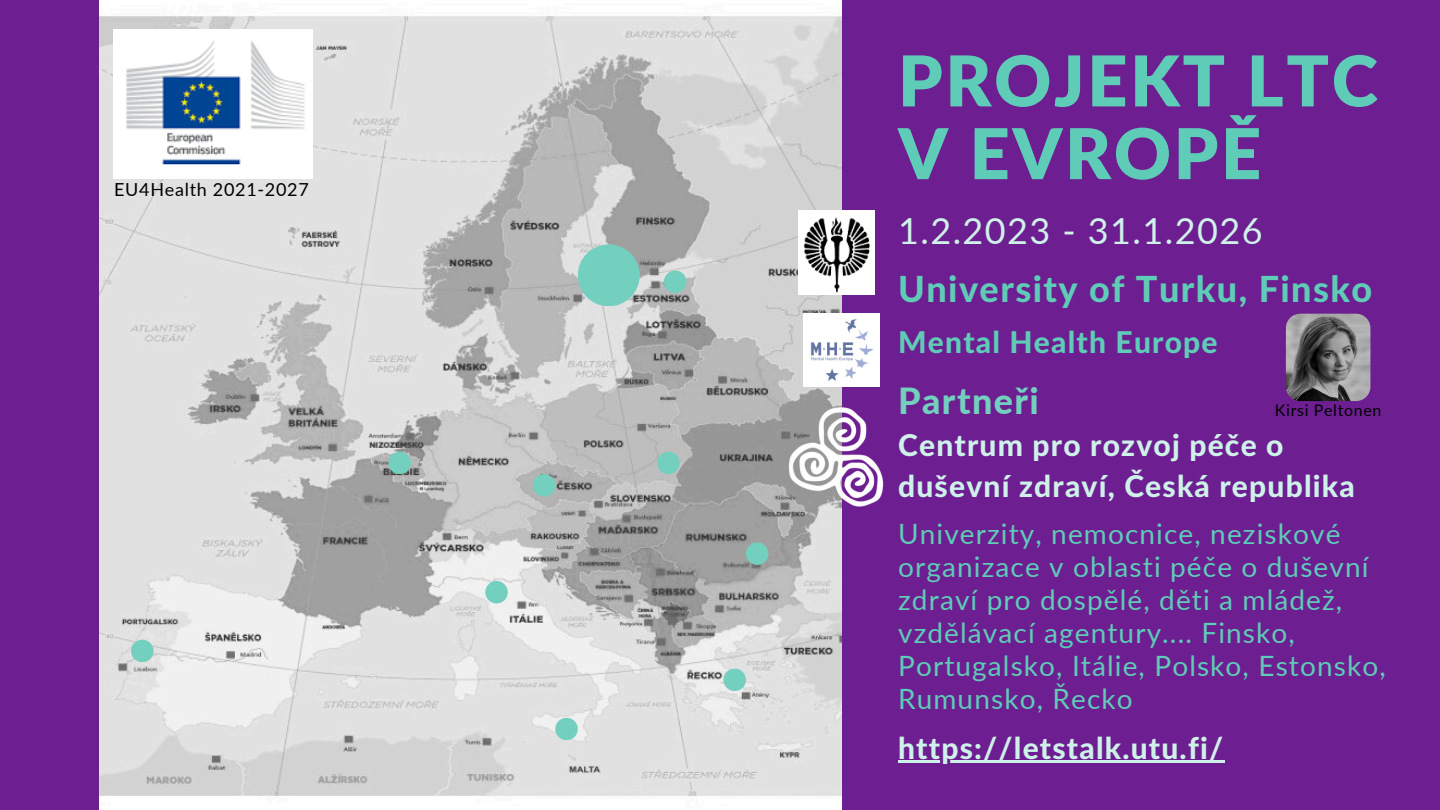
<style>
.page{position:relative;width:1440px;height:810px;background:#6d1e91}
.page>*{position:absolute;margin:0;border:0;box-sizing:border-box;transform-origin:0 0}
.t1{font:900 70px/72.8px "Lato Latin";letter-spacing:.04em;color:#5fccb7}
.t2{font:800 36px "Lato Latin";letter-spacing:.04em;color:#5fccb7}
.t3{font:36px "Lato";letter-spacing:.04em;color:#cef1e9}
.t4{font:800 36px "Lato";letter-spacing:.04em;color:#74d0be}
.t5{font:800 30px/41.2px "Lato Latin";letter-spacing:.04em;color:#cef1e9}
.t6{font:800 30px "Lato Latin";letter-spacing:.04em;color:#5fccb7}
.t7{font:28px/33px "Lato";letter-spacing:.04em;color:#5fccb7}
.t8{font:18px "Lato";letter-spacing:.04em;color:#000}
.t9{font:16px "Lato";letter-spacing:.04em;color:#000}
</style>
<div class="page">
<img style="left:99px;top:0;width:742px;height:810px">
<div style="left:578px;top:244px;width:62px;height:62px;background:#74d0be;border-radius:50%"></div>
<img style="left:1286px;top:314px;width:84px;height:87px;border-radius:14px">
<div style="left:388px;top:452px;width:23px;height:22px;background:#74d0be;border-radius:50%"></div>
<div style="left:131px;top:640px;width:23px;height:22px;background:#74d0be;border-radius:50%"></div>
<div style="left:485px;top:581px;width:23px;height:22px;background:#74d0be;border-radius:50%"></div>
<div style="left:555px;top:718px;width:23px;height:22px;background:#74d0be;border-radius:50%"></div>
<div style="left:664px;top:271px;width:22px;height:22px;background:#74d0be;border-radius:50%"></div>
<div style="left:657px;top:452px;width:23px;height:22px;background:#74d0be;border-radius:50%"></div>
<div style="left:746px;top:542px;width:22px;height:23px;background:#74d0be;border-radius:50%"></div>
<div style="left:723px;top:669px;width:23px;height:22px;background:#74d0be;border-radius:50%"></div>
<div style="left:533px;top:474px;width:22px;height:23px;background:#74d0be;border-radius:50%"></div>
<img style="left:798px;top:211px;width:76px;height:84px">
<img style="left:803px;top:314px;width:76px;height:72px">
<img style="left:114px;top:30px;width:199px;height:149px">
<img style="left:789px;top:408px;width:94px;height:98px">
<hr style="left:898px;top:760px;width:326px;height:3px;background:#cef1e9">
<h2 class="t8" style="left:114px;top:178px;width:196px">EU4Health 2021-2027</h2>
<h3 class="t1" style="left:898px;top:49px;width:481px">PROJEKT LTC<br>V EVROPĚ</h3>
<p class="t3" style="left:898px;top:209px;width:366px">1.2.2023 - 31.1.2026</p>
<p class="t2" style="left:898px;top:273px;width:476px">University of Turku, Finsko</p>
<p class="t6" style="left:898px;top:328px;width:321px">Mental Health Europe</p>
<h4 class="t4" style="left:898px;top:379px;width:142px">Partneři</h4>
<h4 class="t9" style="left:1275px;top:401px;width:108px">Kirsi Peltonen</h4>
<h5 class="t5" style="left:898px;top:426px;width:458px">Centrum pro rozvoj péče o duševní zdraví, Česká republika</h5>
<h2 class="t7" style="left:898px;top:516px;width:489px">Univerzity, nemocnice, neziskové organizace v oblasti péče o duševní zdraví pro dospělé, děti a mládež, vzdělávací agentury.... Finsko,<br>Portugalsko, Itálie, Polsko, Estonsko,<br>Rumunsko, Řecko</h2>
<h4 class="t5" style="left:898px;top:729px;width:327px">https://letstalk.utu.fi/</h4>
</div>
